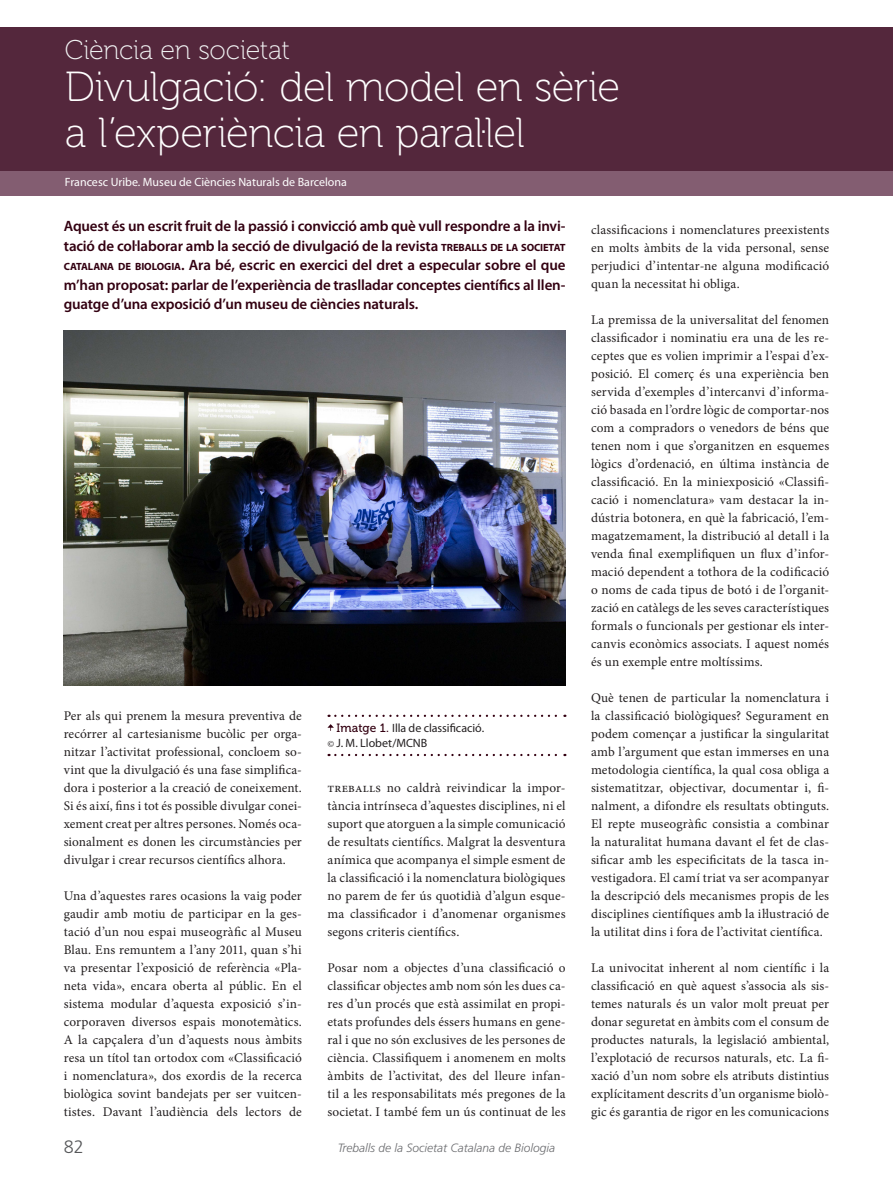
<style>
.page{position:relative;width:893px;height:1191px;background:#fff}
.page>*{position:absolute;margin:0;border:0;box-sizing:border-box;transform-origin:0 0}
.t1{font:42px/46.5px "Museo 100";letter-spacing:-.015em;color:#fff}
.t2{font:27px "Museo 100";letter-spacing:-.01em;color:#f2f3f4}
.t3{font:300 18px "Frutiger LT Std";color:#57585a}
.t4{font:600 15px/19.5px "Myriad Pro";letter-spacing:-.01em;color:#301;text-align:justify}
.Text_tirat{font:13.35px/18px "Minion Pro";letter-spacing:.005em;color:#231f20;text-align:justify}
.t5{font:12px "Myriad Pro";color:#fff}
.t6{font:12px "Myriad Pro";color:#231f20}
.t7{font:italic 300 12px "Frutiger LT Std";color:#6c6d70}
.s1{font-weight:700;font-size:10.5px}
.s2{font-family:"Museo 500";color:#301}
.s3{font-family:"Minion Pro";font-size:9.75px}
</style>
<div class="page">
<svg style="left:329px;top:714px;width:236px;height:3px"></svg>
<svg style="left:327px;top:724px;width:7px;height:7px"></svg>
<svg style="left:329px;top:754px;width:236px;height:2px"></svg>
<div style="left:0;top:170px;width:893px;height:25px;background:#835d71"></div>
<div style="left:0;top:27px;width:893px;height:143px;background:#54273c"></div>
<img style="left:64px;top:331px;width:502px;height:354px">
<p class="t2" style="left:65px;top:36px;width:227px">Ciència en societat</p>
<p class="t1" style="left:65px;top:64px;width:557px">Divulgació: del model en sèrie a l’experiència en paraŀlel</p>
<p class="t5" style="left:65px;top:174px;width:284px">Francesc Uribe. Museu de Ciències Naturals de Barcelona</p>
<p class="t4" style="left:64px;top:216px;width:503px">Aquest és un escrit fruit de la passió i convicció amb què vull respondre a la invi&shy;tació de coŀlaborar amb la secció de divulgació de la revista <span class="s1">TREBALLS DE LA SOCIETAT CATALANA DE BIOLOGIA</span>. Ara bé, escric en exercici del dret a especular sobre el que m’han proposat: parlar de l’experiència de traslladar conceptes científics al llen&shy;guatge d’una exposició d’un museu de ciències naturals.</p>
<p class="Text_tirat" style="left:64px;top:707px;width:240px">Per als qui prenem la mesura preventiva de recórrer al cartesianisme bucòlic per orga&shy;nitzar l’activitat professional, concloem so&shy;vint que la divulgació és una fase simplifica&shy;dora i posterior a la creació de coneixement.<br>Si és així, fins i tot és possible divulgar conei&shy;xement creat per altres persones. Només oca&shy;sionalment es donen les circumstàncies per divulgar i crear recursos científics alhora.</p>
<p class="Text_tirat" style="left:64px;top:887px;width:240px">Una d’aquestes rares ocasions la vaig poder gaudir amb motiu de participar en la ges&shy;tació d’un nou espai museogràfic al Museu Blau. Ens remuntem a l’any 2011, quan s’hi va presentar l’exposició de referència «Pla&shy;neta vida», encara oberta al públic. En el sistema modular d’aquesta exposició s’in&shy;corporaven diversos espais monotemàtics.<br>A la capçalera d’un d’aquests nous àmbits resa un títol tan ortodox com «Classificació i nomenclatura», dos exordis de la recerca biològica sovint bandejats per ser vuitcen&shy;tistes. Davant l’audiència dels lectors de</p>
<p class="t6" style="left:337px;top:720px;width:149px"><span class="s2">Imatge 1.</span> Illa de classificació.</p>
<p class="t6" style="left:327px;top:735px;width:101px"><span class="s3">©</span> J. M. Llobet/MCNB</p>
<p class="Text_tirat" style="left:327px;top:779px;width:240px">treballs no caldrà reivindicar la impor&shy;tància intrínseca d’aquestes disciplines, ni el suport que atorguen a la simple comunicació de resultats científics. Malgrat la desventura anímica que acompanya el simple esment de la classificació i la nomenclatura biològiques no parem de fer ús quotidià d’algun esque&shy;ma classificador i d’anomenar organismes segons criteris científics.</p>
<p class="Text_tirat" style="left:327px;top:959px;width:240px">Posar nom a objectes d’una classificació o classificar objectes amb nom són les dues ca&shy;res d’un procés que està assimilat en propi&shy;etats profundes dels éssers humans en gene&shy;ral i que no són exclusives de les persones de ciència. Classifiquem i anomenem en molts àmbits de l’activitat, des del lleure infan&shy;til a les responsabilitats més pregones de la societat. I també fem un ús continuat de les</p>
<h3 class="t3" style="left:64px;top:1137px;width:22px">82</h3>
<p class="t7" style="left:338px;top:1141px;width:219px">Treballs de la Societat Catalana de Biologia</p>
<p class="Text_tirat" style="left:591px;top:221px;width:240px">classificacions i nomenclatures preexistents en molts àmbits de la vida personal, sense perjudici d’intentar-ne alguna modificació quan la necessitat hi obliga.</p>
<p class="Text_tirat" style="left:591px;top:311px;width:240px">La premissa de la universalitat del fenomen classificador i nominatiu era una de les re&shy;ceptes que es volien imprimir a l’espai d’ex&shy;posició. El comerç és una experiència ben servida d’exemples d’intercanvi d’informa&shy;ció basada en l’ordre lògic de comportar-nos com a compradors o venedors de béns que tenen nom i que s’organitzen en esquemes lògics d’ordenació, en última instància de classificació. En la miniexposició «Classifi&shy;cació i nomenclatura» vam destacar la in&shy;dústria botonera, en què la fabricació, l’em&shy;magatzemament, la distribució al detall i la venda final exemplifiquen un flux d’infor&shy;mació dependent a tothora de la codificació o noms de cada tipus de botó i de l’organit&shy;zació en catàlegs de les seves característiques formals o funcionals per gestionar els inter&shy;canvis econòmics associats. I aquest només és un exemple entre moltíssims.</p>
<p class="Text_tirat" style="left:591px;top:689px;width:240px">Què tenen de particular la nomenclatura i la classificació biològiques? Segurament en podem començar a justificar la singularitat amb l’argument que estan immerses en una metodologia científica, la qual cosa obliga a sistematitzar, objectivar, documentar i, fi&shy;nalment, a difondre els resultats obtinguts.<br>El repte museogràfic consistia a combinar la naturalitat humana davant el fet de clas&shy;sificar amb les especificitats de la tasca in&shy;vestigadora. El camí triat va ser acompanyar la descripció dels mecanismes propis de les disciplines científiques amb la iŀlustració de la utilitat dins i fora de l’activitat científica.</p>
<p class="Text_tirat" style="left:591px;top:959px;width:240px">La univocitat inherent al nom científic i la classificació en què aquest s’associa als sis&shy;temes naturals és un valor molt preuat per donar seguretat en àmbits com el consum de productes naturals, la legislació ambiental, l’explotació de recursos naturals, etc. La fi&shy;xació d’un nom sobre els atributs distintius explícitament descrits d’un organisme biolò&shy;gic és garantia de rigor en les comunicacions</p>
</div>
